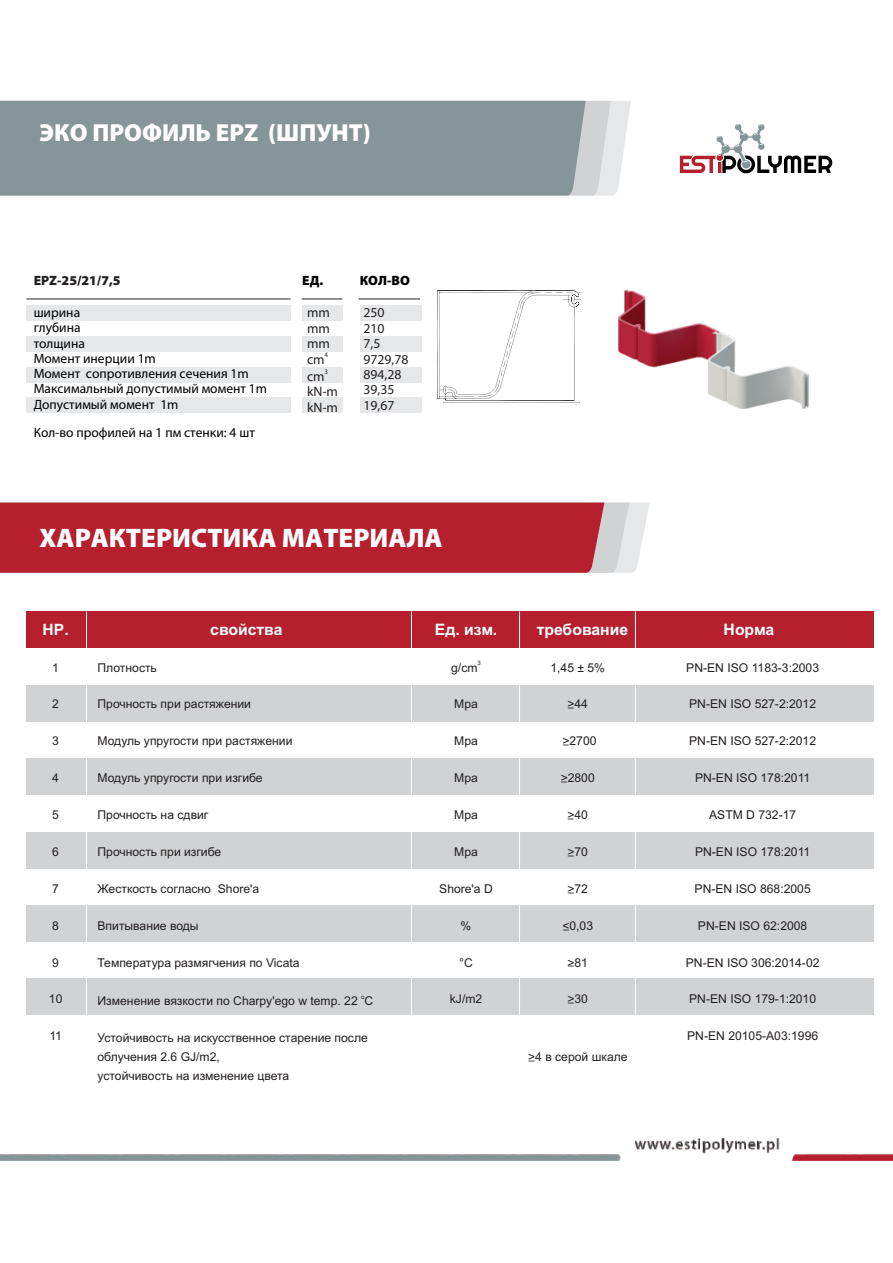
<style>
.page{position:relative;width:893px;height:1263px;background:#fff}
.page>*{position:absolute;margin:0;border:0;box-sizing:border-box;transform-origin:0 0}
.t1{font:900 26.85px "Myriad Pro";color:#fff}
.t2{font:900 24.75px "Myriad Pro";color:#fff}
.t3{font:700 15.75px "Arial";color:#fff}
.t4{font:700 15.6px "Arial";color:#fff}
.t5{font:13.65px/15.5px "Myriad Pro";color:#231f20}
.t6{font:13.5px/15.3px "Myriad Pro";color:#000002}
.t7{font:900 13.5px "Myriad Pro";color:#231f20}
.t8{font:900 13.5px "Myriad Pro";color:#000002}
.t9{font:12.15px/18.8px "Arial";color:#231f20}
.t10{font:12.15px "Arial";color:#231f20;scale:.82 1}
.t11{font:6.9px "Myriad Pro";color:#231f20}
.t12{font:6.15px "Arial";color:#231f20}
</style>
<div class="page">
<div style="left:360px;top:306px;width:61px;height:15px;background:#e6e7e9"></div>
<div style="left:360px;top:336px;width:61px;height:16px;background:#e6e7e9"></div>
<div style="left:360px;top:367px;width:61px;height:15px;background:#e6e7e9"></div>
<div style="left:360px;top:398px;width:61px;height:15px;background:#e6e7e9"></div>
<div style="left:302px;top:306px;width:40px;height:15px;background:#e6e7e9"></div>
<div style="left:302px;top:336px;width:40px;height:16px;background:#e6e7e9"></div>
<div style="left:302px;top:367px;width:40px;height:15px;background:#e6e7e9"></div>
<div style="left:302px;top:398px;width:40px;height:15px;background:#e6e7e9"></div>
<div style="left:26px;top:306px;width:265px;height:15px;background:#e6e7e9"></div>
<div style="left:26px;top:336px;width:265px;height:16px;background:#e6e7e9"></div>
<div style="left:26px;top:367px;width:265px;height:15px;background:#e6e7e9"></div>
<div style="left:26px;top:398px;width:265px;height:15px;background:#e6e7e9"></div>
<svg style="left:629px;top:503px;width:21px;height:70px"></svg>
<div style="left:0;top:503px;width:629px;height:70px;background:#b61f2d"></div>
<div style="left:26px;top:611px;width:847px;height:37px;background:#b61f2d"></div>
<div style="left:26px;top:685px;width:847px;height:37px;background:#d1d2d4"></div>
<div style="left:26px;top:758px;width:847px;height:37px;background:#d1d2d4"></div>
<div style="left:26px;top:832px;width:847px;height:36px;background:#d1d2d4"></div>
<div style="left:26px;top:905px;width:847px;height:37px;background:#d1d2d4"></div>
<div style="left:26px;top:978px;width:847px;height:37px;background:#d1d2d4"></div>
<hr style="left:86px;top:611px;width:1px;height:37px;background:#fff">
<hr style="left:411px;top:611px;width:1px;height:37px;background:#fff">
<hr style="left:519px;top:611px;width:1px;height:37px;background:#fff">
<hr style="left:86px;top:648px;width:1px;height:404px;background:#fff">
<hr style="left:411px;top:648px;width:1px;height:404px;background:#fff">
<hr style="left:519px;top:648px;width:1px;height:404px;background:#fff">
<hr style="left:635px;top:611px;width:1px;height:37px;background:#fff">
<hr style="left:635px;top:648px;width:1px;height:404px;background:#fff">
<svg style="left:680px;top:123px;width:152px;height:50px"></svg>
<svg style="left:611px;top:101px;width:20px;height:95px;fill:#e6e7e9"></svg>
<svg style="left:586px;top:101px;width:25px;height:95px;background:#d7d8da"></svg>
<div style="left:0;top:101px;width:586px;height:95px;background:#869598"></div>
<hr style="left:26px;top:298px;width:265px;height:1px;background:#231f20">
<hr style="left:302px;top:298px;width:40px;height:1px;background:#231f20">
<hr style="left:359px;top:298px;width:61px;height:1px;background:#231f20">
<svg style="left:437px;top:290px;width:122px;height:113px"></svg>
<img style="left:559px;top:289px;width:250px;height:120px">
<img style="left:0;top:1138px;width:893px;height:23px">
<h2 class="t2" style="left:40px;top:122px;width:333px">ЭКО ПРОФИЛЬ EPZ (ШПУНТ)</h2>
<p class="t7" style="left:34px;top:275px;width:88px">EPZ-25/21/7,5</p>
<p class="t8" style="left:302px;top:275px;width:22px">ЕД.</p>
<p class="t8" style="left:360px;top:275px;width:52px">КОЛ-ВО</p>
<p class="t6" style="left:34px;top:306px;width:235px">ширина<br>глубина<br>толщина<br>Момент инерции 1m<br>Момент сопротивления сечения 1m<br>Максимальный допустимый момент 1m<br>Допустимый момент 1m</p>
<p class="t5" style="left:307px;top:306px;width:24px;text-align:justify">mm mm mm</p>
<p class="t11" style="left:325px;top:352px;width:5px">4</p>
<p class="t5" style="left:307px;top:353px;width:19px">cm</p>
<p class="t11" style="left:325px;top:369px;width:5px">3</p>
<p class="t5" style="left:307px;top:369px;width:33px">cm kN-m kN-m</p>
<p class="t6" style="left:34px;top:426px;width:223px">Кол-во профилей на 1 пм стенки: 4 шт</p>
<p class="t5" style="left:363px;top:306px;width:46px">250<br>210<br>7,5<br>9729,78<br>894,28<br>39,35<br>19,67</p>
<h1 class="t1" style="left:40px;top:527px;width:405px">ХАРАКТЕРИСТИКА МАТЕРИАЛА</h1>
<p class="t4" style="left:43px;top:624px;width:28px">НР.</p>
<p class="t9" style="left:52px;top:659px;width:8px">1</p>
<p class="t9" style="left:52px;top:696px;width:8px">2</p>
<p class="t9" style="left:52px;top:733px;width:8px">3</p>
<p class="t9" style="left:52px;top:770px;width:8px">4</p>
<p class="t9" style="left:52px;top:806px;width:8px">5</p>
<p class="t9" style="left:52px;top:843px;width:8px">6</p>
<p class="t9" style="left:52px;top:880px;width:8px">7</p>
<p class="t9" style="left:52px;top:917px;width:8px">8</p>
<p class="t9" style="left:52px;top:954px;width:8px">9</p>
<p class="t9" style="left:49px;top:991px;width:15px">10</p>
<p class="t9" style="left:49px;top:1028px;width:14px">11</p>
<p class="t3" style="left:210px;top:624px;width:74px">свойства</p>
<p class="t3" style="left:435px;top:624px;width:64px">Ед. изм.</p>
<p class="t3" style="left:537px;top:624px;width:93px">требование</p>
<p class="t3" style="left:724px;top:624px;width:52px">Норма</p>
<p class="t9" style="left:550px;top:659px;width:56px">1,45 ± 5%</p>
<p class="t9" style="left:567px;top:696px;width:22px">&gt;44</p>
<p class="t9" style="left:562px;top:733px;width:36px">&gt;2700</p>
<p class="t9" style="left:561px;top:770px;width:36px">&gt;2800</p>
<p class="t9" style="left:567px;top:806px;width:22px">&gt;40</p>
<p class="t9" style="left:567px;top:843px;width:22px">&gt;70</p>
<p class="t9" style="left:567px;top:880px;width:22px">&gt;72</p>
<p class="t9" style="left:562px;top:917px;width:32px">&lt;0,03</p>
<p class="t9" style="left:567px;top:954px;width:22px">&gt;81</p>
<p class="t9" style="left:567px;top:991px;width:22px">&gt;30</p>
<p class="t12" style="left:477px;top:661px;width:5px">3</p>
<p class="t9" style="left:686px;top:659px;width:134px">PN-EN ISO 1183-3:2003</p>
<p class="t9" style="left:689px;top:696px;width:128px">PN-EN ISO 527-2:2012</p>
<p class="t9" style="left:689px;top:733px;width:128px">PN-EN ISO 527-2:2012</p>
<p class="t9" style="left:695px;top:770px;width:117px">PN-EN ISO 178:2011</p>
<p class="t9" style="left:709px;top:806px;width:89px">ASTM D 732-17</p>
<p class="t9" style="left:695px;top:843px;width:117px">PN-EN ISO 178:2011</p>
<p class="t9" style="left:695px;top:880px;width:118px">PN-EN ISO 868:2005</p>
<p class="t9" style="left:698px;top:917px;width:111px">PN-EN ISO 62:2008</p>
<p class="t9" style="left:686px;top:954px;width:135px">PN-EN ISO 306:2014-02</p>
<p class="t9" style="left:689px;top:991px;width:128px">PN-EN ISO 179-1:2010</p>
<p class="t9" style="left:687px;top:1028px;width:132px">PN-EN 20105-A03:1996</p>
<p class="t9" style="left:451px;top:659px;width:28px">g/cm</p>
<p class="t9" style="left:454px;top:696px;width:25px">Mpa</p>
<p class="t9" style="left:454px;top:733px;width:25px">Mpa</p>
<p class="t9" style="left:454px;top:770px;width:25px">Mpa</p>
<p class="t9" style="left:454px;top:806px;width:25px">Mpa</p>
<p class="t9" style="left:454px;top:843px;width:25px">Mpa</p>
<p class="t9" style="left:439px;top:880px;width:55px">Shore'a D</p>
<p class="t9" style="left:461px;top:917px;width:12px">%</p>
<p class="t9" style="left:459px;top:954px;width:15px">°C</p>
<p class="t9" style="left:450px;top:991px;width:34px">kJ/m2</p>
<p class="t9" style="left:98px;top:659px;width:61px">Плотность</p>
<p class="t9" style="left:98px;top:696px;width:155px">Прочность при растяжении</p>
<p class="t9" style="left:98px;top:733px;width:196px">Модуль упругости при растяжении</p>
<p class="t9" style="left:98px;top:770px;width:167px">Модуль упругости при изгибе</p>
<p class="t9" style="left:98px;top:806px;width:112px">Прочность на сдвиг</p>
<p class="t9" style="left:98px;top:843px;width:125px">Прочность при изгибе</p>
<p class="t9" style="left:98px;top:880px;width:163px">Жесткость согласно Shore'a</p>
<p class="t9" style="left:98px;top:917px;width:103px">Впитывание воды</p>
<p class="t9" style="left:98px;top:954px;width:204px">Температура размягчения по Vicata</p>
<p class="t10" style="left:568px;top:697px;width:8px">_</p>
<p class="t10" style="left:563px;top:734px;width:8px">_</p>
<p class="t10" style="left:561px;top:771px;width:8px">_</p>
<p class="t10" style="left:568px;top:808px;width:8px">_</p>
<p class="t10" style="left:568px;top:845px;width:8px">_</p>
<p class="t10" style="left:568px;top:882px;width:8px">_</p>
<p class="t10" style="left:563px;top:919px;width:8px">_</p>
<p class="t10" style="left:568px;top:955px;width:8px">_</p>
<p class="t10" style="left:568px;top:992px;width:8px">_</p>
<p class="t12" style="left:361px;top:994px;width:5px">o</p>
<p class="t9" style="left:98px;top:992px;width:277px">Изменение вязкости по Charpy'ego w temp. 22 C</p>
<p class="t9" style="left:98px;top:1030px;width:272px">Устойчивость на искусственное старение после облучения 2.6 GJ/m2,<br>устойчивость на изменение цвета</p>
<p class="t9" style="left:528px;top:1048px;width:101px">&gt;4 в серой шкале</p>
<p class="t10" style="left:529px;top:1050px;width:8px">_</p>
</div>
